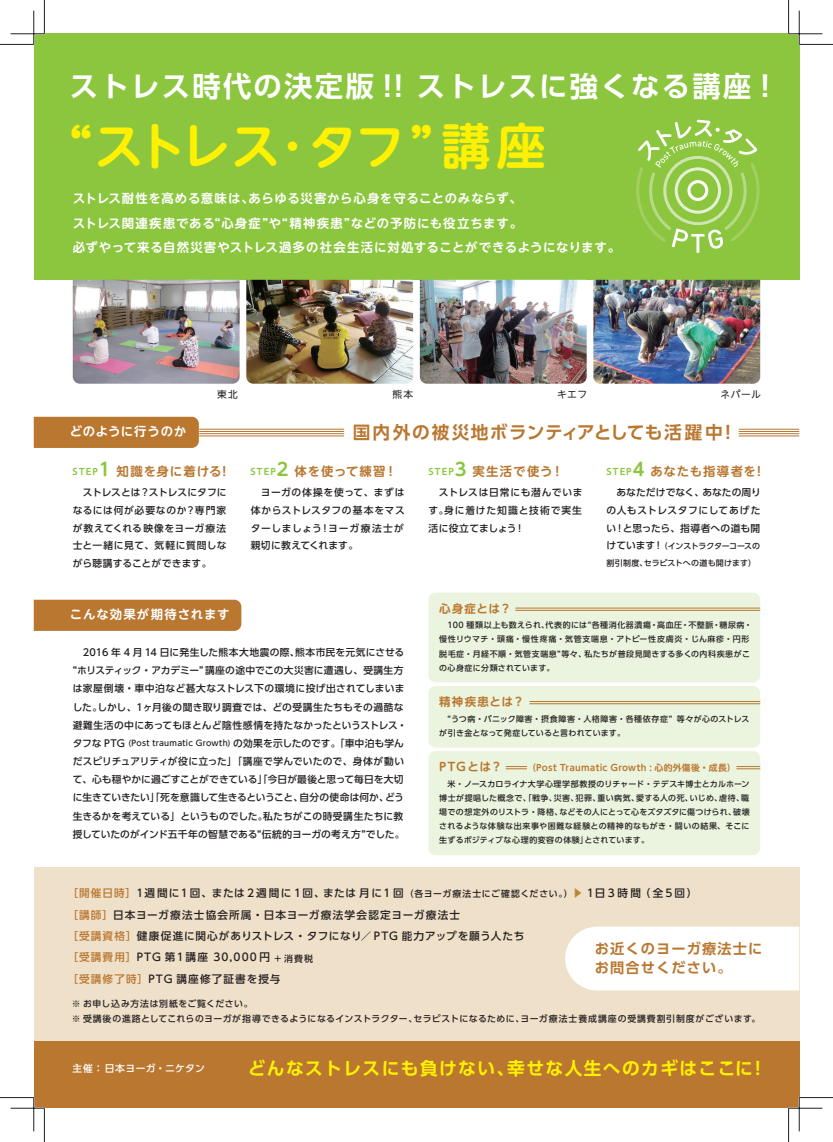
<style>
.page{position:relative;width:833px;height:1142px;background:#fff}
.page>*{position:absolute;margin:0;border:0;box-sizing:border-box;transform-origin:0 0}
.t1{font:700 49.38px "UD Shin M Go Pr 6 De";letter-spacing:-.035em;color:#fff101}
.t2{font:700 28.38px "UD Shin Go Pr 6 De";letter-spacing:.08em;color:#fff}
.t3{font:700 17.75px "UD Shin Go Pr 6 De";letter-spacing:.08em;color:#fff101}
.t4{font:700 17.75px "UD Shin Go Pr 6 De";letter-spacing:.08em;color:#b97730}
.t5{font:700 14.12px/19.5px "UD Shin Go Pr 6 De";letter-spacing:.08em;color:#b97730}
.t6{font:700 12.38px/24.8px "UD Shin M Go Pr 6 De";letter-spacing:.065em;color:#fff}
.t7{font:700 12.38px "UD Shin M Go Pr 6 De";letter-spacing:.075em;color:#b97730}
.t8{font:700 11.5px "UD Shin M Go Pr 6 De";letter-spacing:.095em;color:#b97730}
.t9{font:500 10.62px/21.2px "UD Shin Go Pr 6";letter-spacing:.105em;color:#231f20}
.t10{font:500 9.75px/17.8px "UD Shin Go Pr 6";letter-spacing:.02em;color:#231f20;text-align:justify}
.t11{font:500 9.75px "UD Shin Go Pr 6";letter-spacing:.045em;color:#fff}
.t12{font:9.75px "UD Shin M Go Pr 6";letter-spacing:.055em;color:#231f20}
.t13{font:500 8.88px/14.6px "UD Shin Go Pr 6";letter-spacing:.065em;color:#231f20}
.t14{font:700 8.88px "UD Shin M Go Pr 6 De";letter-spacing:.02em;color:#b97730}
.t15{font:500 8px/14.1px "UD Shin Go Pr 6";letter-spacing:.045em;color:#231f20;text-align:justify}
.t16{font:500 8px/14.1px "UD Shin Go Pr 6";letter-spacing:.065em;color:#231f20}
.t17{font:500 8px/16.9px "UD Shin Go Pr 6";color:#231f20}
.s1{font-size:36.25px}
.s2{font-size:8.88px;color:#8bc63e}
.s3{font-size:17.75px;color:#8bc63e}
.s4{font-size:9.75px}
.s5{font-size:8px}
.s6{color:#b97730}
.s7{font-size:8.88px}
.s8{color:#ba8632}
</style>
<div class="page">
<div style="left:428px;top:592px;width:332px;height:90px;background:#ebf4de;border-radius:7px"></div>
<svg style="left:34px;top:416px;width:165px;height:32px"></svg>
<div style="left:34px;top:866px;width:765px;height:231px;background:#efe0c9"></div>
<div style="left:34px;top:34px;width:765px;height:246px;background:#8bc63e"></div>
<div style="left:565px;top:926px;width:234px;height:64px;background:#fff"></div>
<svg style="left:636px;top:120px;width:123px;height:133px"></svg>
<img style="left:73px;top:280px;width:167px;height:103px">
<img style="left:246px;top:280px;width:167px;height:103px">
<img style="left:593px;top:280px;width:167px;height:103px">
<img style="left:420px;top:280px;width:167px;height:103px">
<div style="left:34px;top:1041px;width:765px;height:66px;background:#b97730"></div>
<hr style="left:739px;top:435px;width:60px;height:1px;background:#b97730">
<hr style="left:739px;top:433px;width:60px;height:1px;background:#b97730">
<hr style="left:739px;top:431px;width:60px;height:1px;background:#b97730">
<hr style="left:739px;top:429px;width:60px;height:1px;background:#b97730">
<hr style="left:199px;top:435px;width:145px;height:1px;background:#b97730">
<hr style="left:199px;top:433px;width:145px;height:1px;background:#b97730">
<hr style="left:199px;top:431px;width:145px;height:1px;background:#b97730">
<hr style="left:199px;top:429px;width:145px;height:1px;background:#b97730">
<div style="left:34px;top:599px;width:207px;height:31px;background:#b97730"></div>
<hr style="left:515px;top:610px;width:245px;height:1px;background:#b97730">
<hr style="left:515px;top:607px;width:245px;height:1px;background:#b97730">
<div style="left:428px;top:751px;width:332px;height:104px;background:#ebf4de;border-radius:7px"></div>
<svg style="left:506px;top:766px;width:21px;height:3px"></svg>
<svg style="left:736px;top:766px;width:24px;height:3px"></svg>
<div style="left:428px;top:686px;width:332px;height:61px;background:#ebf4de;border-radius:7px"></div>
<hr style="left:529px;top:703px;width:231px;height:1px;background:#b97730">
<hr style="left:529px;top:701px;width:231px;height:1px;background:#b97730">
<hr style="left:798px;top:11px;width:2px;height:33px;background:#fff">
<hr style="left:798px;top:1097px;width:2px;height:33px;background:#fff">
<hr style="left:0;top:44px;width:34px;height:1px;background:#231f20">
<hr style="left:799px;top:44px;width:34px;height:1px;background:#231f20">
<hr style="left:0;top:1097px;width:34px;height:1px;background:#231f20">
<hr style="left:799px;top:1097px;width:34px;height:1px;background:#231f20">
<hr style="left:44px;top:0;width:1px;height:34px;background:#231f20">
<hr style="left:44px;top:1107px;width:1px;height:34px;background:#231f20">
<hr style="left:788px;top:0;width:1px;height:34px;background:#231f20">
<hr style="left:788px;top:1107px;width:1px;height:34px;background:#231f20">
<hr style="left:11px;top:34px;width:33px;height:1px;background:#231f20">
<hr style="left:788px;top:34px;width:34px;height:1px;background:#231f20">
<hr style="left:11px;top:1107px;width:33px;height:1px;background:#231f20">
<hr style="left:788px;top:1107px;width:34px;height:1px;background:#231f20">
<hr style="left:34px;top:11px;width:1px;height:33px;background:#231f20">
<hr style="left:34px;top:1097px;width:1px;height:33px;background:#231f20">
<hr style="left:799px;top:11px;width:1px;height:33px;background:#231f20">
<hr style="left:799px;top:1097px;width:1px;height:33px;background:#231f20">
<h2 class="t2" style="left:70px;top:63px;width:701px">ストレス時代の決定版 !! ストレスに強くなる講座 !</h2>
<h1 class="t1" style="left:70px;top:104px;width:478px">“ストレス<span class="s1">・</span>タフ” 講座</h1>
<p class="t6" style="left:73px;top:185px;width:549px">ストレス耐性を高める意味は、あらゆる災害から心身を守ることのみならず、<br>ストレス関連疾患である“心身症”や“精神疾患”などの予防にも役立ちます。<br>必ずやって来る自然災害やストレス過多の社会生活に対処することができるようになります。</p>
<p class="t6" style="left:70px;top:418px;width:118px">どのように行うのか</p>
<p class="t12" style="left:217px;top:386px;width:22px">東北</p>
<p class="t12" style="left:393px;top:386px;width:22px">熊本</p>
<p class="t12" style="left:557px;top:386px;width:31px">キエフ</p>
<p class="t12" style="left:720px;top:386px;width:42px">ネパール</p>
<h3 class="t4" style="left:353px;top:418px;width:386px">国内外の被災地ボランティアとしても活躍中！</h3>
<p class="t7" style="left:73px;top:460px;width:160px"><span class="s2">STEP</span><span class="s3">1</span> 知識を身に着ける！</p>
<p class="t10" style="left:73px;top:483px;width:155px">　ストレスとは？ストレスにタフになるには何が必要なのか？専門家が教えてくれる映像をヨーガ療法士と一緒に見て、気軽に質問しながら聴講することができます。</p>
<p class="t7" style="left:250px;top:460px;width:148px"><span class="s2">STEP</span><span class="s3">2</span> 体を使って練習！</p>
<p class="t10" style="left:251px;top:483px;width:156px">　ヨーガの体操を使って、まずは体からストレスタフの基本をマスターしましょう！ヨーガ療法士が親切に教えてくれます。</p>
<p class="t7" style="left:428px;top:460px;width:137px"><span class="s2">STEP</span><span class="s3">3</span> 実生活で使う！</p>
<p class="t10" style="left:429px;top:483px;width:155px">　ストレスは日常にも潜んでいます。身に着けた知識と技術で実生活に役立てましょう！</p>
<p class="t7" style="left:606px;top:460px;width:160px"><span class="s2">STEP</span><span class="s3">4</span> あなたも指導者を！</p>
<p class="t10" style="left:606px;top:483px;width:156px">　あなただけでなく、あなたの周りの人もストレスタフにしてあげたい！と思ったら、指導者への道も開</p>
<p class="t17" style="left:606px;top:537px;width:155px"><span class="s4">けています！</span>（インストラクターコースの割引制度、セラピストへの道も開けます）</p>
<p class="t6" style="left:70px;top:601px;width:161px">こんな効果が期待されます</p>
<p class="t8" style="left:439px;top:598px;width:74px">心身症とは？</p>
<p class="t16" style="left:439px;top:617px;width:314px">　100 種類以上も数えられ、代表的には“各種消化器潰瘍・高血圧・不整脈・糖尿病・慢性リウマチ・頭痛・慢性疼痛・気管支喘息・アトピー性皮膚炎・じん麻疹・円形脱毛症・月経不順・気管支喘息”等々、私たちが普段見聞きする多くの内科疾患がこの心身症に分類されています。</p>
<p class="t10" style="left:73px;top:643px;width:336px;line-height:18.1px;text-align:left;text-indent:10px">2016 年 4 月 14 日に発生した熊本大地震の際、熊本市民を元気にさせる“ホリスティック・アカデミー” 講座の途中でこの大災害に遭遇し、受講生方は家屋倒壊・車中泊など甚大なストレス下の環境に投げ出されてしまいました。しかし、1ヶ月後の聞き取り調査では、どの受講生たちもその過酷な避難生活の中にあってもほとんど陰性感情を持たなかったというストレス・タフな PTG <span class="s5">(Post traumatic Growth)</span> の効果を示したのです。「車中泊も学んだスピリチュアリティが役に立った」「講座で学んでいたので、身体が動いて、心も穏やかに過ごすことができている」「今日が最後と思って毎日を大切に生きていきたい」「死を意識して生きるということ、自分の使命は何か、どう生きるかを考えている」というものでした。私たちがこの時受講生たちに教授していたのがインド五千年の智慧である“伝統的ヨーガの考え方”でした。</p>
<p class="t8" style="left:439px;top:692px;width:86px">精神疾患とは？</p>
<p class="t15" style="left:439px;top:711px;width:312px">　“うつ病・パニック障害・摂食障害・人格障害・各種依存症” 等々が心のストレスが引き金となって発症していると言われています。</p>
<p class="t14" style="left:527px;top:759px;width:210px">（Post Traumatic Growth : 心的外傷後・成長）</p>
<p class="t8" style="left:439px;top:757px;width:64px">PTGとは？</p>
<p class="t15" style="left:439px;top:776px;width:312px">　米・ノースカロライナ大学心理学部教授のリチャード・テデスキ博士とカルホーン博士が提唱した概念で、「戦争、災害、犯罪、重い病気、愛する人の死、いじめ、虐待、職場での想定外のリストラ・降格、などその人にとって心をズタズタに傷つけられ、破壊されるような体験な出来事や困難な経験との精神的なもがき・闘いの結果、そこに生ずるポジティブな心理的変容の体験」とされています。</p>
<p class="t9" style="left:67px;top:882px;width:631px"><span class="s6">［開催日時］</span>1週間に1回、または2週間に 1回、または月に1 回 <span class="s7">（各ヨーガ療法士にご確認ください。）</span><span class="s8">▶</span>１日 3 時間（全5回）<span class="s6">［講師］</span>日本ヨーガ療法士協会所属・日本ヨーガ療法学会認定ヨーガ療法士<br><span class="s6">［受講資格］</span>健康促進に関心がありストレス・タフになり／ PTG 能力アップを願う人たち<br><span class="s6">［受講費用］</span>PTG 第1講座 30,000 円 <span class="s7">+ 消費税<br></span><span class="s6">［受講修了時］</span>PTG 講座修了証書を授与</p>
<h3 class="t5" style="left:595px;top:937px;width:169px">お近くのヨーガ療法士にお問合せください。</h3>
<p class="t13" style="left:72px;top:995px;width:690px">※ お申し込み方法は別紙をご覧ください。<br>※ 受講後の進路としてこれらのヨーガが指導できるようになるインストラクター、セラピストになるために、ヨーガ療法士養成講座の受講費割引制度がございます。</p>
<p class="t11" style="left:73px;top:1060px;width:134px">主催：日本ヨーガ・ニケタン</p>
<h3 class="t3" style="left:248px;top:1053px;width:514px">どんなストレスにも負けない、幸せな人生へのカギはここに!</h3>
</div>
